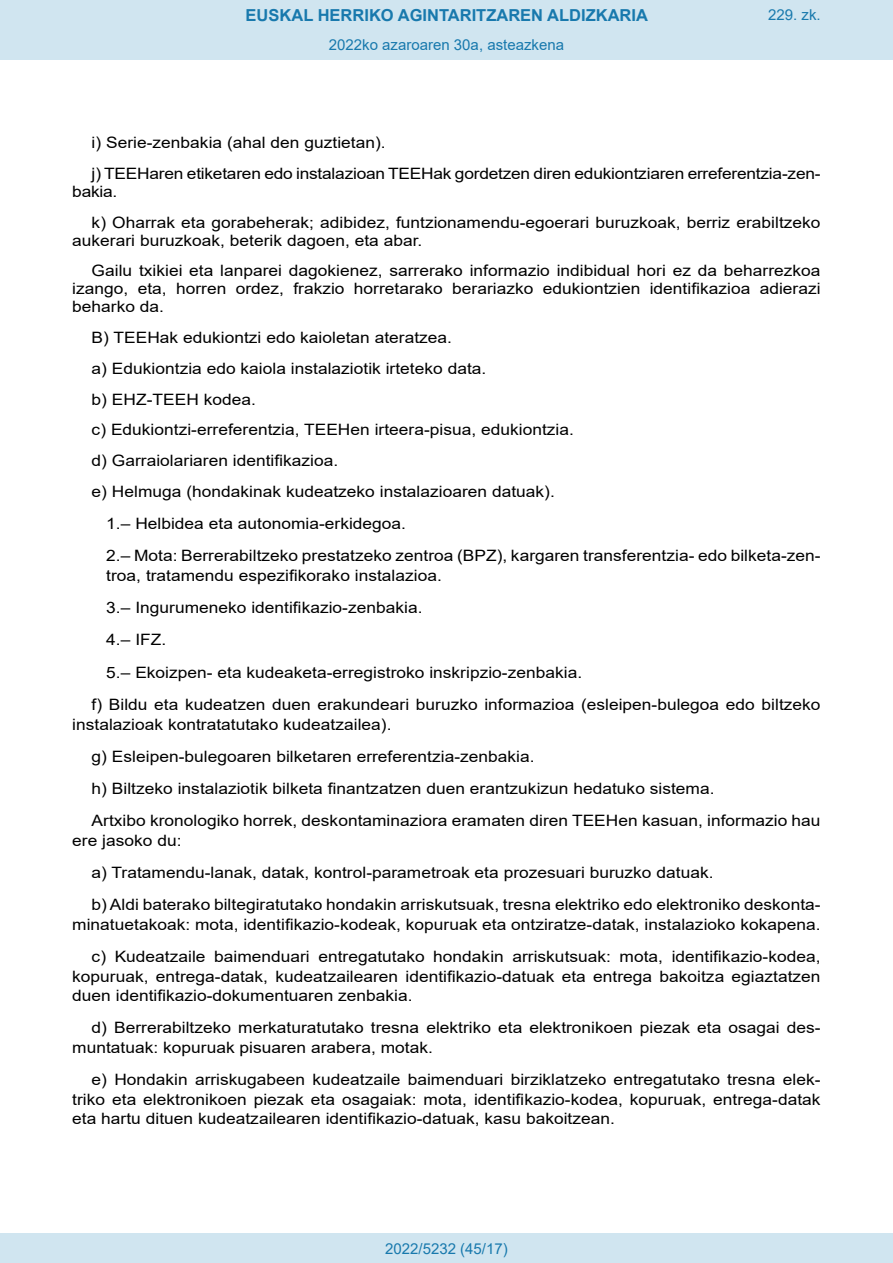
<style>
.page{position:relative;width:893px;height:1263px;background:#fff}
.page>*{position:absolute;margin:0;border:0;box-sizing:border-box;transform-origin:0 0}
.t1{font:700 16.5px "Arial";color:#1879ad}
.BOPVDetalle{font:15.6px/19.5px "Arial";color:#000;scale:1.11 1}
.BOPVDetalle1{font:15.6px/19.5px "Arial";color:#000;scale:1.11 1}
.Paginacion_Centro{font:15px "Arial";color:#1879ad}
</style>
<div class="page">
<div style="left:0;top:0;width:893px;height:60px;background:#d0e5f0"></div>
<div style="left:0;top:1233px;width:893px;height:30px;background:#d0e5f0"></div>
<p class="t1" style="left:246px;top:3px;width:404px">EUSKAL HERRIKO AGINTARITZAREN ALDIZKARIA</p>
<p class="Paginacion_Centro" style="left:329px;top:35px;width:237px">2022ko azaroaren 30a, asteazkena</p>
<p class="Paginacion_Centro" style="left:768px;top:5px;width:54px">229. zk.</p>
<p class="BOPVDetalle" style="left:92px;top:133px;width:266px">i) Serie-zenbakia (ahal den guztietan).</p>
<p class="BOPVDetalle" style="left:72px;top:164px;width:676px;line-height:18px;text-indent:19px">j) TEEHaren etiketaren edo instalazioan TEEHak gordetzen diren edukiontziaren erreferentzia-zen&shy;bakia.</p>
<p class="BOPVDetalle" style="left:72px;top:213px;width:676px;line-height:18px;text-indent:19px">k) Oharrak eta gorabeherak; adibidez, funtzionamendu-egoerari buruzkoak, berriz erabiltzeko aukerari buruzkoak, beterik dagoen, eta abar.</p>
<p class="BOPVDetalle" style="left:72px;top:262px;width:676px;line-height:18px;text-align:justify;text-indent:19px">Gailu txikiei eta lanparei dagokienez, sarrerako informazio indibidual hori ez da beharrezkoa izango, eta, horren ordez, frakzio horretarako berariazko edukiontzien identifikazioa adierazi beharko da.</p>
<p class="BOPVDetalle" style="left:92px;top:328px;width:326px">B) TEEHak edukiontzi edo kaioletan ateratzea.</p>
<p class="BOPVDetalle" style="left:92px;top:359px;width:357px">a) Edukiontzia edo kaiola instalaziotik irteteko data.</p>
<p class="BOPVDetalle" style="left:92px;top:389px;width:149px">b) EHZ-TEEH kodea.</p>
<p class="BOPVDetalle" style="left:92px;top:420px;width:436px">c) Edukiontzi-erreferentzia, TEEHen irteera-pisua, edukiontzia.</p>
<p class="BOPVDetalle" style="left:92px;top:451px;width:224px">d) Garraiolariaren identifikazioa.</p>
<p class="BOPVDetalle" style="left:92px;top:482px;width:419px">e) Helmuga (hondakinak kudeatzeko instalazioaren datuak).</p>
<p class="BOPVDetalle1" style="left:106px;top:514px;width:272px">1.– Helbidea eta autonomia-erkidegoa.</p>
<p class="BOPVDetalle1" style="left:106px;top:546px;width:645px">2.– Mota: Berrerabiltzeko prestatzeko zentroa (BPZ), kargaren transferentzia- edo bilketa-zen&shy;troa, tratamendu espezifikorako instalazioa.</p>
<p class="BOPVDetalle1" style="left:106px;top:598px;width:286px">3.– Ingurumeneko identifikazio-zenbakia.</p>
<p class="BOPVDetalle1" style="left:106px;top:630px;width:56px">4.– IFZ.</p>
<p class="BOPVDetalle1" style="left:106px;top:662px;width:430px">5.– Ekoizpen- eta kudeaketa-erregistroko inskripzio-zenbakia.</p>
<p class="BOPVDetalle" style="left:72px;top:695px;width:676px;text-indent:19px">f) Bildu eta kudeatzen duen erakundeari buruzko informazioa (esleipen-bulegoa edo biltzeko instalazioak kontratatutako kudeatzailea).</p>
<p class="BOPVDetalle" style="left:92px;top:746px;width:401px">g) Esleipen-bulegoaren bilketaren erreferentzia-zenbakia.</p>
<p class="BOPVDetalle" style="left:92px;top:779px;width:563px">h) Biltzeko instalaziotik bilketa finantzatzen duen erantzukizun hedatuko sistema.</p>
<p class="BOPVDetalle" style="left:72px;top:811px;width:676px;text-indent:19px">Artxibo kronologiko horrek, deskontaminaziora eramaten diren TEEHen kasuan, informazio hau ere jasoko du:</p>
<p class="BOPVDetalle" style="left:92px;top:863px;width:562px">a) Tratamendu-lanak, datak, kontrol-parametroak eta prozesuari buruzko datuak.</p>
<p class="BOPVDetalle" style="left:72px;top:895px;width:676px;text-align:right">b) Aldi baterako biltegiratutako hondakin arriskutsuak, tresna elektriko edo elektroniko deskonta&shy;minatuetakoak: mota, identifikazio-kodeak, kopuruak eta ontziratze-datak, instalazioko kokapena.</p>
<p class="BOPVDetalle" style="left:72px;top:947px;width:676px;text-align:justify;text-indent:19px">c) Kudeatzaile baimenduari entregatutako hondakin arriskutsuak: mota, identifikazio-kodea, kopuruak, entrega-datak, kudeatzailearen identifikazio-datuak eta entrega bakoitza egiaztatzen duen identifikazio-dokumentuaren zenbakia.</p>
<p class="BOPVDetalle" style="left:72px;top:1018px;width:676px;text-indent:19px">d) Berrerabiltzeko merkaturatutako tresna elektriko eta elektronikoen piezak eta osagai des&shy;muntatuak: kopuruak pisuaren arabera, motak.</p>
<p class="BOPVDetalle" style="left:72px;top:1070px;width:676px;text-align:justify;text-indent:19px">e) Hondakin arriskugabeen kudeatzaile baimenduari birziklatzeko entregatutako tresna elek&shy;triko eta elektronikoen piezak eta osagaiak: mota, identifikazio-kodea, kopuruak, entrega-datak eta hartu dituen kudeatzailearen identifikazio-datuak, kasu bakoitzean.</p>
<p class="Paginacion_Centro" style="left:385px;top:1238px;width:124px">2022/5232 (45/17)</p>
</div>
